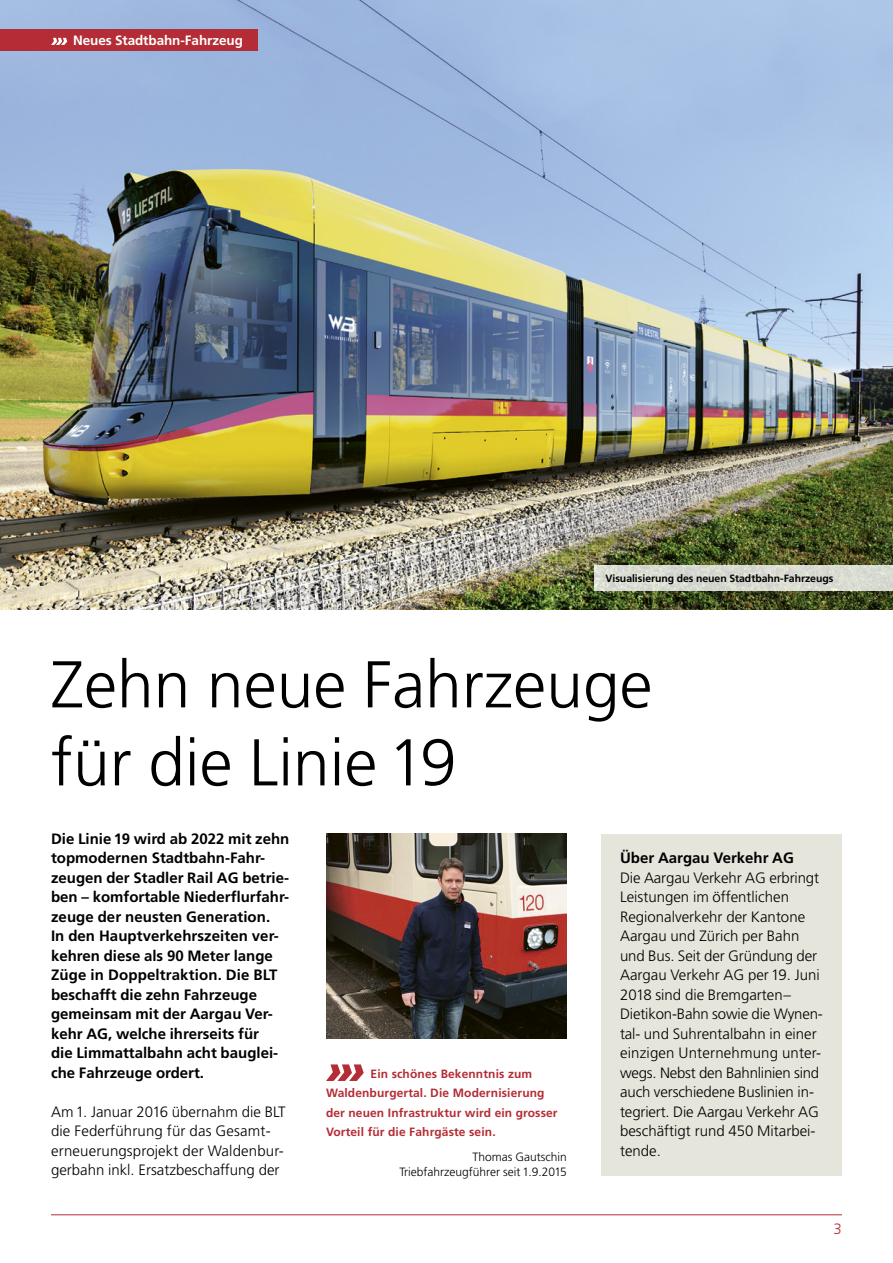
<style>
.page{position:relative;width:893px;height:1263px;background:#fff}
.page>*{position:absolute;margin:0;border:0;box-sizing:border-box;transform-origin:0 0}
.t1{font:300 66px/78px "Frutiger";color:#000}
.t2{font:300 15px/19.5px "Frutiger";color:#000}
.t3{font:700 15px/19.5px "Frutiger";color:#000}
.t4{font:300 15px "Frutiger";color:#b42c35}
.t5{font:700 13.5px "Frutiger";letter-spacing:-.005em;color:#fff}
.t6{font:700 12px/19.5px "Frutiger";letter-spacing:.01em;color:#b42c35}
.t7{font:300 12px/15px "Frutiger";color:#000;text-align:right}
.t8{font:700 10.5px "Frutiger";letter-spacing:-.005em;color:#000}
</style>
<div class="page">
<img style="left:0;top:0;width:893px;height:609px">
<img style="left:326px;top:834px;width:241px;height:205px">
<hr style="left:51px;top:1214px;width:791px;height:1px;background:#b42c35">
<div style="left:601px;top:834px;width:241px;height:341px;background:#e6e5db"></div>
<div style="left:0;top:30px;width:258px;height:21px;background:#b42c35"></div>
<svg style="left:51px;top:38px;width:16px;height:7px"></svg>
<svg style="left:594px;top:566px;width:299px;height:25px;fill:#d8dad2"></svg>
<svg style="left:326px;top:1064px;width:38px;height:17px"></svg>
<p class="t5" style="left:73px;top:32px;width:171px">Neues Stadtbahn-Fahrzeug</p>
<p class="t8" style="left:605px;top:572px;width:229px">Visualisierung des neuen Stadtbahn-Fahrzeugs</p>
<h1 class="t1" style="left:51px;top:645px;width:603px">Zehn neue Fahrzeuge für die Linie 19</h1>
<p class="t3" style="left:51px;top:829px;width:240px">Die Linie 19 wird ab 2022 mit zehn topmodernen Stadtbahn-Fahr&shy;zeugen der Stadler Rail AG betrie&shy;ben – komfortable Niederflurfahr&shy;zeuge der neusten Generation.<br>In den Hauptverkehrszeiten ver&shy;kehren diese als 90 Meter lange<br>Züge in Doppeltraktion. Die BLT beschafft die zehn Fahrzeuge gemeinsam mit der Aargau Ver&shy;kehr AG, welche ihrerseits für<br>die Limmattalbahn acht bauglei&shy;che Fahrzeuge ordert.</p>
<p class="t2" style="left:51px;top:1102px;width:236px">Am 1. Januar 2016 übernahm die BLT die Federführung für das Gesamt&shy;erneuerungsprojekt der Waldenbur&shy;gerbahn inkl. Ersatzbeschaffung der</p>
<p class="t6" style="left:326px;top:1064px;width:233px;text-indent:45px">Ein schönes Bekenntnis zum Waldenburgertal. Die Modernisierung der neuen Infrastruktur wird ein grosser Vorteil für die Fahrgäste sein.</p>
<p class="t7" style="left:399px;top:1149px;width:169px">Thomas Gautschin<br>Triebfahrzeugführer seit 1.9.2015</p>
<p class="t3" style="left:620px;top:848px;width:175px">Über Aargau Verkehr AG</p>
<p class="t2" style="left:620px;top:868px;width:203px">Die Aargau Verkehr AG erbringt<br>Leistungen im öffentlichen<br>Regionalverkehr der Kantone<br>Aargau und Zürich per Bahn und Bus. Seit der Gründung der<br>Aargau Verkehr AG per 19. Juni<br>2018 sind die Bremgarten–<br>Dietikon-Bahn sowie die Wynen&shy;tal- und Suhrentalbahn in einer einzigen Unternehmung unter&shy;wegs. Nebst den Bahnlinien sind auch verschiedene Buslinien in&shy;tegriert. Die Aargau Verkehr AG beschäftigt rund 450 Mitarbei&shy;tende.</p>
<p class="t4" style="left:834px;top:1220px;width:10px">3</p>
</div>
